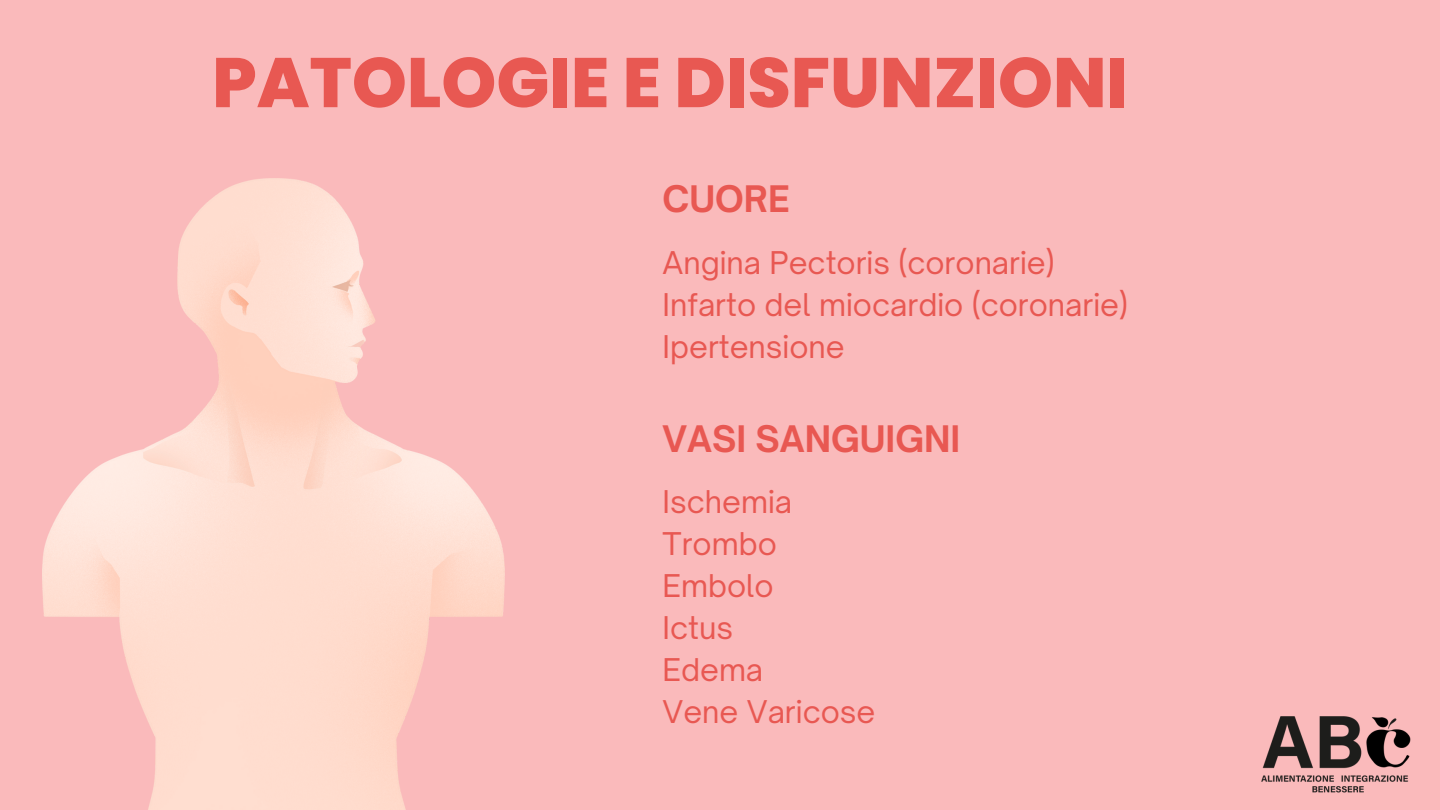
<style>
.page{position:relative;width:1440px;height:810px;background:#fababb}
.page>*{position:absolute;margin:0;border:0;box-sizing:border-box;transform-origin:0 0}
.t1{font:800 70px "Poppins";color:#e85852}
.t2{font:700 35px "Open Sauce One";color:#e85852}
.t3{font:30px "Open Sauce One";color:#e85852}
</style>
<div class="page">
<img style="left:43px;top:178px;width:462px;height:632px">
<img style="left:1262px;top:716px;width:149px;height:77px">
<p class="t1" style="left:212px;top:34px;width:917px">PATOLOGIE E DISFUNZIONI</p>
<p class="t2" style="left:663px;top:177px;width:129px">CUORE</p>
<p class="t3" style="left:663px;top:244px;width:394px">Angina Pectoris (coronarie)</p>
<p class="t3" style="left:663px;top:286px;width:467px">Infarto del miocardio (coronarie)</p>
<p class="t3" style="left:663px;top:328px;width:184px">Ipertensione</p>
<p class="t2" style="left:663px;top:417px;width:299px">VASI SANGUIGNI</p>
<p class="t3" style="left:663px;top:483px;width:131px">Ischemia</p>
<p class="t3" style="left:663px;top:525px;width:116px">Trombo</p>
<p class="t3" style="left:663px;top:567px;width:113px">Embolo</p>
<p class="t3" style="left:663px;top:609px;width:72px">Ictus</p>
<p class="t3" style="left:663px;top:651px;width:102px">Edema</p>
<p class="t3" style="left:663px;top:693px;width:214px">Vene Varicose</p>
</div>
